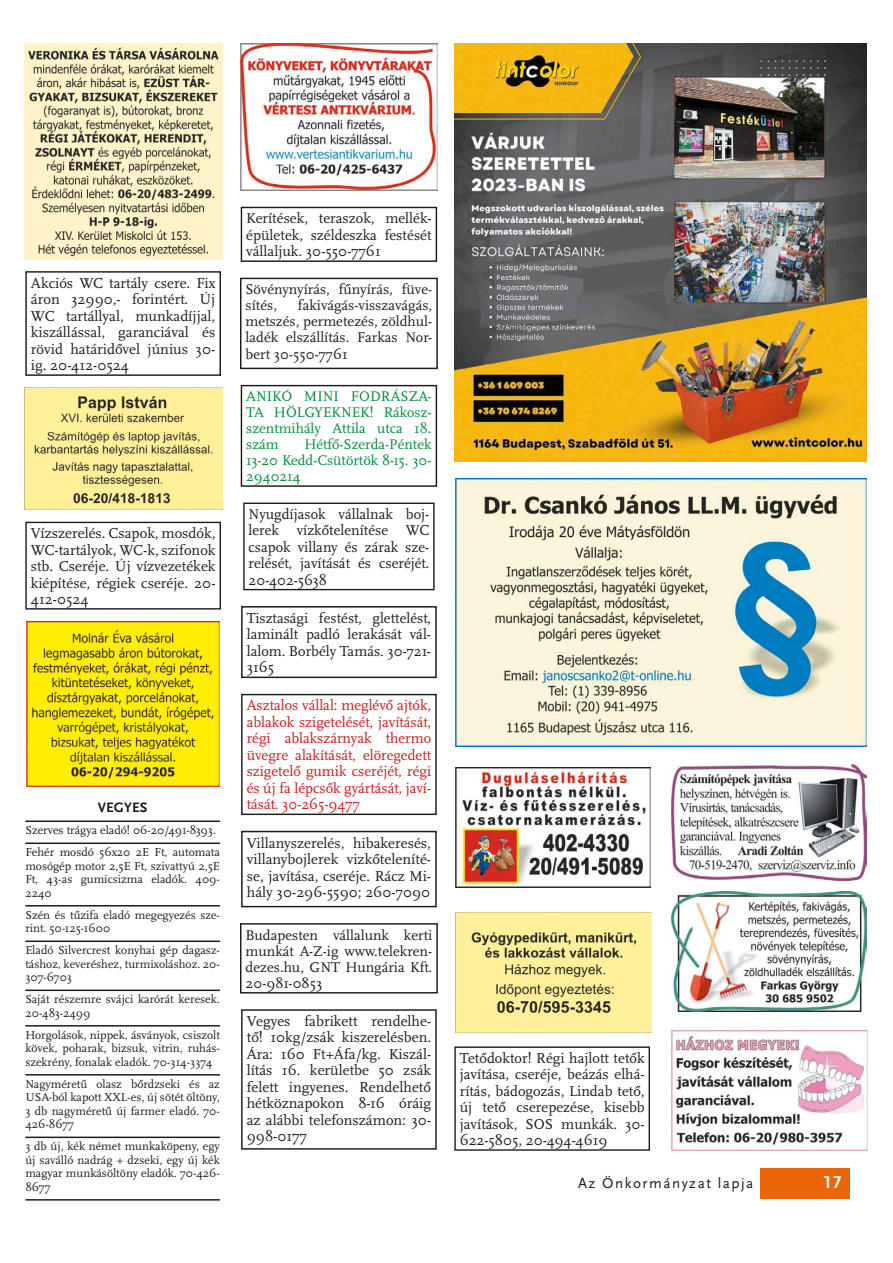
<style>
.page{position:relative;width:893px;height:1263px;background:#fff}
.page>*{position:absolute;margin:0;border:0;box-sizing:border-box;transform-origin:0 0}
.t1{font:700 18px "Scala Sans Pro";color:#fff}
.Szöveg{font:15px/16.5px "Scala Pro";color:#1c1c1a;text-align:justify}
.Szöveg-2{font:15px/16.5px "Scala Pro";color:#cd1719;text-align:justify}
.t2{font:15px "Scala Sans Pro";letter-spacing:.1em;color:#1c1c1a}
.Szöveg-3{font:14.7px/16.2px "Scala Pro";color:#1c1c1a;text-align:justify}
.Szöveg-4{font:14.55px/16px "Scala Pro";color:#008d38;text-align:justify}
.Aprohirdetes{font:700 14.25px "Scala Sans Pro";letter-spacing:.01em;color:#1c1c1a}
.Aprohirdetes-2{font:12px/13.5px "Scala Pro";color:#1c1c1a;text-align:justify}
</style>
<div class="page">
<div style="left:760px;top:1168px;width:89px;height:31px;background:#eb6606"></div>
<img style="left:454px;top:43px;width:413px;height:418px">
<div style="left:25px;top:522px;width:196px;height:87px;border:1px solid #1c1c1a"></div>
<div style="left:241px;top:606px;width:196px;height:72px;border:2px solid #1c1c1a"></div>
<div style="left:241px;top:694px;width:196px;height:121px;border:1px solid #1c1c1a"></div>
<div style="left:25px;top:271px;width:196px;height:105px;border:1px solid #1c1c1a"></div>
<div style="left:240px;top:278px;width:198px;height:91px;border:1px solid #1c1c1a"></div>
<div style="left:243px;top:503px;width:192px;height:87px;border:1px solid #1c1c1a"></div>
<div style="left:241px;top:207px;width:196px;height:55px;border:1px solid #1c1c1a"></div>
<img style="left:671px;top:764px;width:196px;height:117px">
<img style="left:455px;top:912px;width:196px;height:121px">
<img style="left:240px;top:43px;width:197px;height:148px">
<img style="left:24px;top:388px;width:198px;height:122px">
<img style="left:455px;top:767px;width:196px;height:121px">
<img style="left:672px;top:1030px;width:195px;height:121px">
<img style="left:672px;top:892px;width:195px;height:119px">
<div style="left:241px;top:1009px;width:196px;height:140px;border:1px solid #1c1c1a"></div>
<div style="left:240px;top:923px;width:198px;height:70px;border:1px solid #1c1c1a"></div>
<img style="left:455px;top:478px;width:412px;height:268px">
<img style="left:26px;top:621px;width:194px;height:166px">
<img style="left:24px;top:43px;width:198px;height:216px">
<div style="left:454px;top:1046px;width:196px;height:105px;border:1px solid #1c1c1a"></div>
<div style="left:241px;top:831px;width:196px;height:76px;border:1px solid #1c1c1a"></div>
<div style="left:241px;top:385px;width:196px;height:102px;border:1px solid #1c1c1a"></div>
<hr style="left:25px;top:820px;width:195px;height:2px;background:#1c1c1a">
<hr style="left:25px;top:842px;width:195px;height:2px;background:#1c1c1a">
<hr style="left:25px;top:905px;width:195px;height:1px;background:#1c1c1a">
<hr style="left:25px;top:940px;width:195px;height:2px;background:#1c1c1a">
<hr style="left:25px;top:989px;width:195px;height:2px;background:#1c1c1a">
<hr style="left:25px;top:1025px;width:195px;height:1px;background:#1c1c1a">
<hr style="left:25px;top:1074px;width:195px;height:1px;background:#1c1c1a">
<hr style="left:25px;top:1136px;width:195px;height:2px;background:#1c1c1a">
<hr style="left:25px;top:1199px;width:195px;height:1px;background:#1c1c1a">
<p class="Szöveg" style="left:246px;top:210px;width:187px">Kerítések, teraszok, mellék&shy;épületek, széldeszka festését vállaljuk. 30-550-7761</p>
<p class="Szöveg" style="left:31px;top:275px;width:186px">Akciós WC tartály csere. Fix áron 32990,- forintért. Új WC tartállyal, munkadíjjal, kiszállással, garanciával és rövid határidővel június 30- ig. 20-412-0524</p>
<p class="Szöveg-3" style="left:246px;top:281px;width:188px">Sövénynyírás, fűnyírás, füve&shy;sítés,</p>
<p class="Szöveg-3" style="left:246px;top:297px;width:188px;text-indent:52px">fakivágás-visszavágás, metszés, permetezés, zöldhul&shy;ladék elszállítás. Farkas Nor&shy;bert 30-550-7761</p>
<p class="Szöveg" style="left:31px;top:525px;width:186px">Vízszerelés. Csapok, mosdók, WC-tartályok, WC-k, szifonok stb. Cseréje. Új vízvezetékek kiépítése, régiek cseréje. 20- 412-0524</p>
<p class="Aprohirdetes" style="left:98px;top:799px;width:51px">VEGYES</p>
<p class="Aprohirdetes-2" style="left:25px;top:823px;width:192px">Szerves trágya eladó! 06-20/491-8393.</p>
<p class="Aprohirdetes-2" style="left:25px;top:845px;width:196px">Fehér mosdó 56x20 2E Ft, automata mosógép motor 2,5E Ft, szivattyú 2,5E Ft, 43-as gumicsizma eladók. 409- 2240</p>
<p class="Aprohirdetes-2" style="left:25px;top:908px;width:196px">Szén és tűzifa eladó megegyezés sze&shy;rint. 50-125-1600</p>
<p class="Aprohirdetes-2" style="left:25px;top:943px;width:196px">Eladó Silvercrest konyhai gép dagasz&shy;táshoz, keveréshez, turmixoláshoz. 20- 307-6703</p>
<p class="Aprohirdetes-2" style="left:25px;top:992px;width:196px">Saját részemre svájci karórát keresek.<br>20-483-2499</p>
<p class="Aprohirdetes-2" style="left:25px;top:1028px;width:196px">Horgolások, nippek, ásványok, csiszolt kövek, poharak, bizsuk, vitrin, ruhás&shy;szekrény, fonalak eladók. 70-314-3374</p>
<p class="Aprohirdetes-2" style="left:25px;top:1077px;width:196px">Nagyméretű olasz bőrdzseki és az USA-ból kapott XXL-es, új sötét öltöny, 3 db nagyméretű új farmer eladó. 70- 426-8677</p>
<p class="Aprohirdetes-2" style="left:25px;top:1139px;width:196px">3 db új, kék német munkaköpeny, egy új saválló nadrág + dzseki, egy új kék magyar munkásöltöny eladók. 70-426- 8677</p>
<p class="Szöveg-4" style="left:246px;top:389px;width:187px">ANIKÓ MINI FODRÁSZA-TA HÖLGYEKNEK! Rákos - szentmihály Attila utca 18. szám</p>
<p class="Szöveg-4" style="left:246px;top:437px;width:187px;text-indent:58px">Hétfő-Szerda-Péntek 13-20 Kedd-Csütörtök 8-15. 30- 2940214</p>
<p class="Szöveg" style="left:249px;top:506px;width:182px">Nyugdíjasok vállalnak boj&shy;lerek vízkőtelenítése WC csapok villany és zárak sze&shy;relését, javítását és cseréjét.<br>20-402-5638</p>
<p class="Szöveg" style="left:247px;top:610px;width:186px">Tisztasági festést, glettelést, laminált padló lerakását vál&shy;lalom. Borbély Tamás. 30-721- 3165</p>
<p class="Szöveg-2" style="left:247px;top:697px;width:186px">Asztalos vállal: meglévő ajtók, ablakok szigetelését, javítását, régi ablakszárnyak thermo üvegre alakítását, elöregedett szigetelő gumik cseréjét, régi és új fa lépcsők gyártását, javí&shy;tását. 30-265-9477</p>
<p class="Szöveg" style="left:247px;top:834px;width:186px">Villanyszerelés, hibakeresés, villanybojlerek vizkőteleníté&shy;se, javítása, cseréje. Rácz Mi&shy;hály 30-296-5590; 260-7090</p>
<p class="Szöveg-3" style="left:246px;top:927px;width:188px">Budapesten vállalunk kerti munkát A-Z-ig www.telekren&shy;dezes.hu, GNT Hungária Kft.<br>20-981-0853</p>
<p class="Szöveg" style="left:247px;top:1013px;width:186px">Vegyes fabrikett rendelhe&shy;tő! 10kg/zsák kiszerelésben.<br>Ára: 160 Ft+Áfa/kg. Kiszál&shy;lítás 16. kerületbe 50 zsák felett ingyenes. Rendelhető hétköznapokon 8-16 óráig az alábbi telefonszámon: 30- 998-0177</p>
<p class="Szöveg" style="left:460px;top:1050px;width:186px">Tetődoktor! Régi hajlott tetők javítása, cseréje, beázás elhá&shy;rítás, bádogozás, Lindab tető, új tető cserepezése, kisebb javítások, SOS munkák. 30- 622-5805, 20-494-4619</p>
<p class="t2" style="left:578px;top:1174px;width:177px">Az Önkormányzat lapja</p>
<p class="t1" style="left:824px;top:1172px;width:18px">17</p>
</div>
